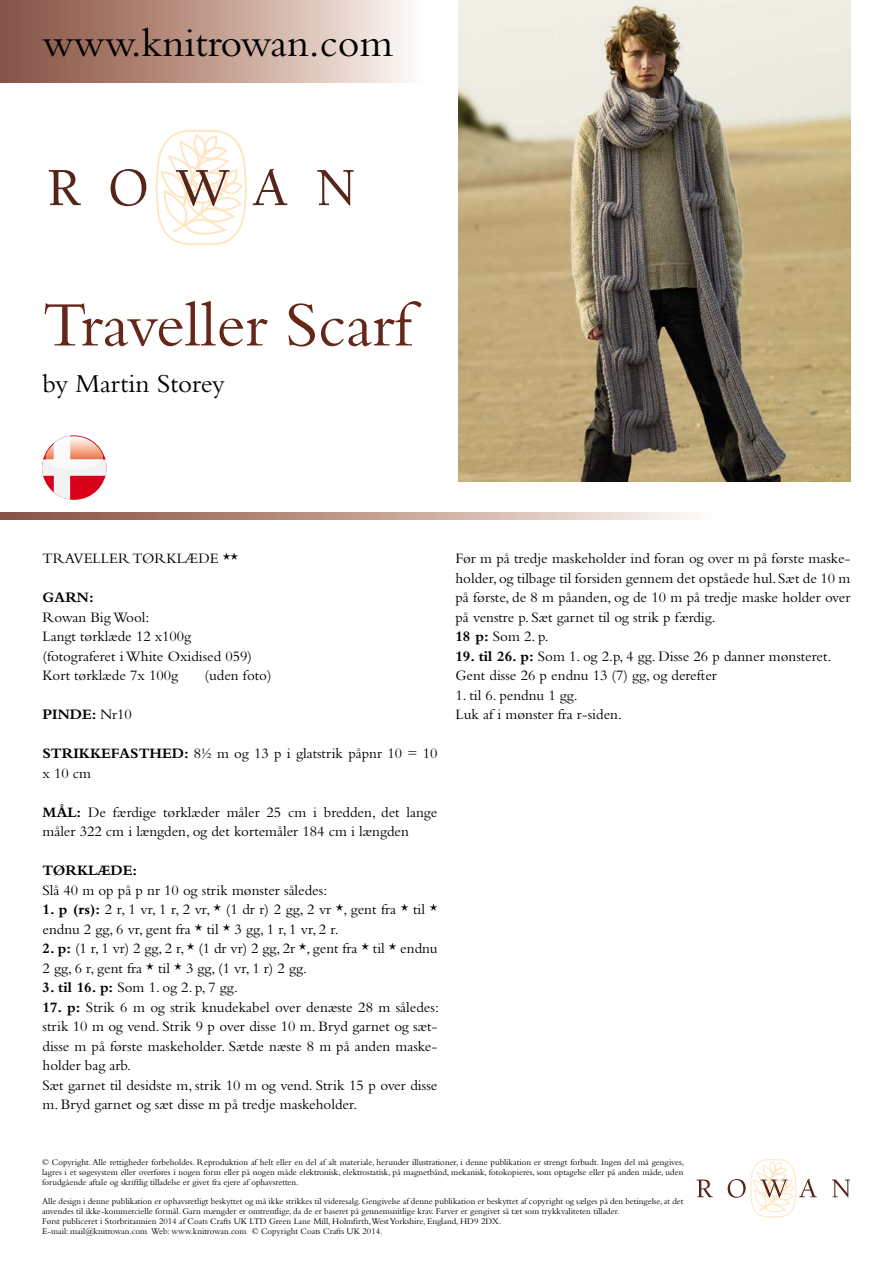
<style>
.page{position:relative;width:893px;height:1263px;background:#fff}
.page>*{position:absolute;margin:0;border:0;box-sizing:border-box;transform-origin:0 0}
.t1{font:66px "Bembo Std";color:#642719}
.t2{font:42px "Bembo Std";color:#000}
.t3{font:27px "Bembo Std";color:#000}
.t4{font:15px/19.5px "Bembo Std";color:#000}
.t5{font:700 15px "Bembo Std";color:#000}
.t6{font:9px/9.8px "Bembo Std";color:#000;text-align:justify}
.s1{font-weight:400}
.s2{font-weight:700}
</style>
<div class="page">
<svg style="left:0;top:0;width:409px;height:83px;background:#bf9d91"></svg>
<svg style="left:49px;top:170px;width:32px;height:35px"></svg>
<svg style="left:111px;top:169px;width:35px;height:37px"></svg>
<svg style="left:155px;top:130px;width:132px;height:115px"></svg>
<svg style="left:317px;top:170px;width:36px;height:36px"></svg>
<svg style="left:0;top:512px;width:690px;height:8px;background:#bf9d91"></svg>
<svg style="left:42px;top:436px;width:65px;height:64px"></svg>
<svg style="left:697px;top:1179px;width:16px;height:18px"></svg>
<svg style="left:728px;top:1159px;width:89px;height:59px"></svg>
<svg style="left:832px;top:1179px;width:18px;height:18px"></svg>
<img style="left:458px;top:0;width:392px;height:482px">
<h2 class="t2" style="left:43px;top:18px;width:352px">www.knitrowan.com</h2>
<h1 class="t1" style="left:43px;top:286px;width:371px">Traveller Scarf</h1>
<h3 class="t3" style="left:43px;top:368px;width:184px">by Martin Storey</h3>
<p class="t4" style="left:43px;top:549px;width:197px">TRAVELLER TØRKLÆDE **</p>
<p class="t5" style="left:43px;top:589px;width:53px">GARN:</p>
<p class="t4" style="left:43px;top:607px;width:211px">Rowan Big Wool:<br>Langt tørklæde 12 x100g (fotograferet i White Oxidised 059)<br>Kort tørklæde 7x 100g</p>
<p class="t4" style="left:205px;top:666px;width:69px">(uden foto)</p>
<p class="t5" style="left:43px;top:706px;width:91px">PINDE: <span class="s1">Nr10</span></p>
<p class="t4" style="left:43px;top:744px;width:396px"><span class="s2">STRIKKEFASTHED:</span> 8½ m og 13 p i glatstrik påpnr 10 = 10 x 10 cm</p>
<p class="t4" style="left:43px;top:802px;width:396px"><span class="s2">MÅL:</span> De færdige tørklæder måler 25 cm i bredden, det lange måler 322 cm i længden, og det kortemåler 184 cm i længden</p>
<p class="t5" style="left:43px;top:862px;width:96px">TØRKLÆDE:</p>
<p class="t4" style="left:43px;top:880px;width:286px">Slå 40 m op på p nr 10 og strik mønster således:</p>
<p class="t4" style="left:43px;top:900px;width:396px"><span class="s2">1. p (rs):</span> 2 r, 1 vr, 1 r, 2 vr, * (1 dr r) 2 gg, 2 vr *, gent fra * til * endnu 2 gg, 6 vr, gent fra * til * 3 gg, 1 r, 1 vr, 2 r.</p>
<p class="t4" style="left:43px;top:939px;width:397px"><span class="s2">2. p:</span> (1 r, 1 vr) 2 gg, 2 r, * (1 dr vr) 2 gg, 2r *, gent fra * til * endnu<br>2 gg, 6 r, gent fra * til * 3 gg, (1 vr, 1 r) 2 gg.</p>
<p class="t4" style="left:43px;top:978px;width:197px"><span class="s2">3. til 16. p:</span> Som 1. og 2. p, 7 gg.</p>
<p class="t4" style="left:43px;top:997px;width:398px"><span class="s2">17. p:</span> Strik 6 m og strik knudekabel over denæste 28 m således: strik 10 m og vend. Strik 9 p over disse 10 m. Bryd garnet og sæt&shy;disse m på første maskeholder. Sætde næste 8 m på anden maske&shy;holder bag arb.<br>Sæt garnet til desidste m, strik 10 m og vend. Strik 15 p over disse m. Bryd garnet og sæt disse m på tredje maskeholder.</p>
<p class="t4" style="left:455px;top:549px;width:396px">Før m på tredje maskeholder ind foran og over m på første maske&shy;holder, og tilbage til forsiden gennem det opståede hul. Sæt de 10 m på første, de 8 m påanden, og de 10 m på tredje maske holder over på venstre p. Sæt garnet til og strik p færdig.<br><span class="s2">18 p:</span> Som 2. p.</p>
<p class="t4" style="left:455px;top:646px;width:377px"><span class="s2">19. til 26. p:</span> Som 1. og 2.p, 4 gg. Disse 26 p danner mønsteret.<br>Gent disse 26 p endnu 13 (7) gg, og derefter</p>
<p class="t4" style="left:455px;top:685px;width:168px">1. til 6. pendnu 1 gg.<br>Luk af i mønster fra r-siden.</p>
<p class="t6" style="left:42px;top:1157px;width:644px">© Copyright. Alle rettigheder forbeholdes. Reproduktion af helt eller en del af alt materiale, herunder illustrationer, i denne publikation er strengt forbudt. Ingen del må gengives, lagres i et søgesystem eller overføres i nogen form eller på nogen måde elektronisk, elektrostatisk, på magnetbånd, mekanisk, fotokopieres, som optagelse eller på anden måde, uden forudgående aftale og skriftlig tilladelse er givet fra ejere af ophavsretten.</p>
<p class="t6" style="left:42px;top:1196px;width:643px;text-align:left">Alle design i denne publikation er ophavsretligt beskyttet og må ikke strikkes til videresalg. Gengivelse af denne publikation er beskyttet af copyright og sælges på den betingelse, at det anvendes til ikke-kommercielle formål. Garn mængder er omtrentlige, da de er baseret på gennemsnitlige krav. Farver er gengivet så tæt som trykkvaliteten tillader.<br>Først publiceret i Storbritannien 2014 af Coats Crafts UK LTD Green Lane Mill, Holmfirth,West Yorkshire, England, HD9 2DX.<br>E-mail: mail@knitrowan.com Web: www.knitrowan.com © Copyright Coats Crafts UK 2014.</p>
</div>
